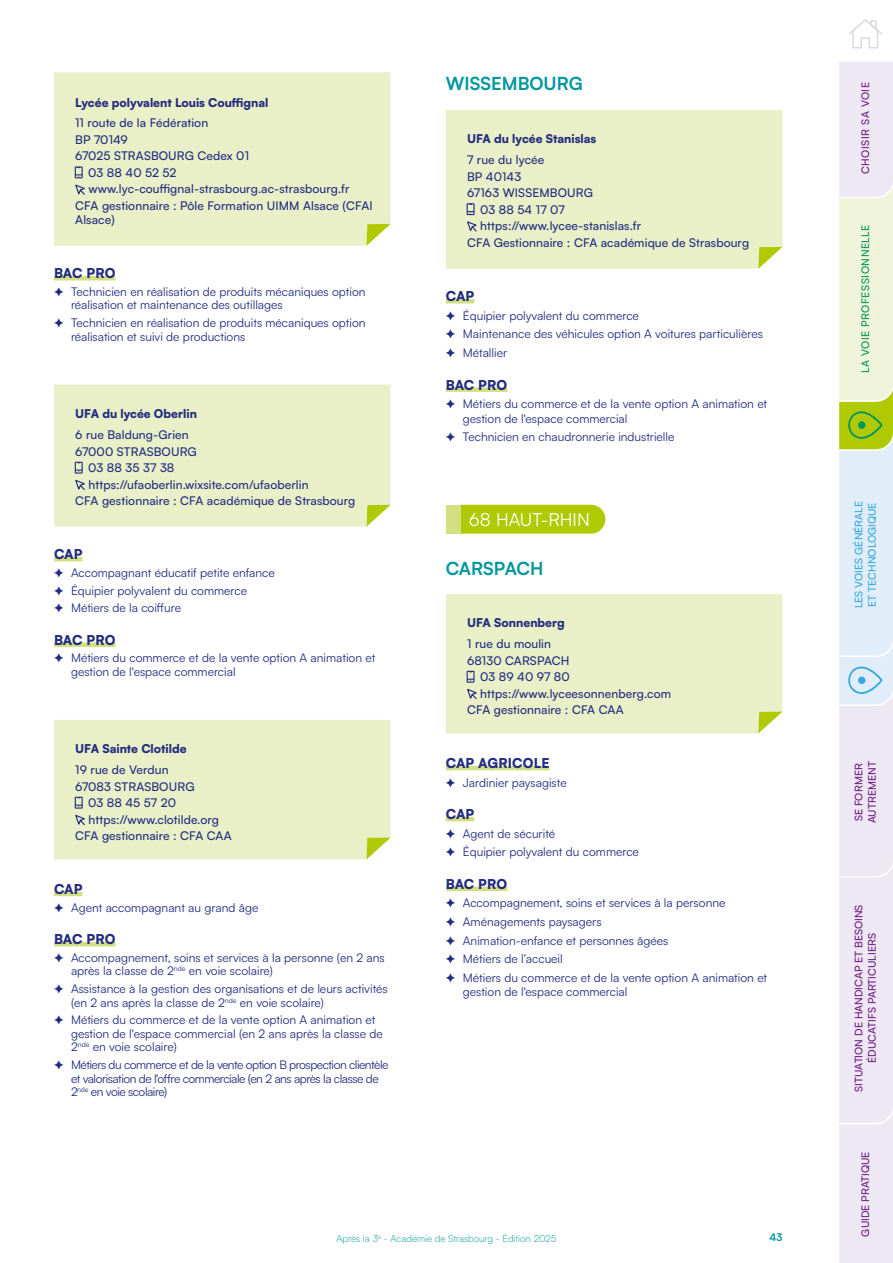
<style>
.page{position:relative;width:893px;height:1263px;background:#fff}
.page>*{position:absolute;margin:0;border:0;box-sizing:border-box;transform-origin:0 0}
.t1{font:700 18px "Satoshi";color:#00979f}
.t2{font:18px "Satoshi";color:#fff}
.t3{font:900 13.5px "Satoshi";letter-spacing:.01em;color:#232c80}
.t4{font:12px/13.5px "Satoshi";color:#232c80}
.t5{font:500 12px "Satoshi";letter-spacing:.01em;color:#232c80}
.t6{font:12px/13.5px "Satoshi";letter-spacing:-.04em;color:#232c80}
.t7{font:900 12px "Satoshi";color:#232c80}
.t8{font:500 10.5px/13.5px "Satoshi";color:#6f1e82;text-align:center}
.t9{font:500 10.5px/13.5px "Satoshi";color:#34a9e1}
.t10{font:500 10.5px "Satoshi";letter-spacing:.05em;color:#00965e}
.t11{font:500 10.5px "Satoshi";letter-spacing:.05em;color:#6f1e82}
.t12{font:700 10.5px "Satoshi";color:#00979f}
.t13{font:300 9.75px "Satoshi";color:#00979f}
</style>
<div class="page">
<hr style="left:54px;top:276px;width:61px;height:4px;background:#d2df83">
<hr style="left:54px;top:557px;width:28px;height:4px;background:#d2df83">
<div style="left:54px;top:642px;width:61px;height:5px;background:#d2df83"></div>
<hr style="left:54px;top:892px;width:28px;height:4px;background:#d2df83">
<hr style="left:54px;top:942px;width:61px;height:4px;background:#d2df83">
<div style="left:54px;top:72px;width:336px;height:174px;background:#e9efc6"></div>
<svg style="left:366px;top:224px;width:24px;height:22px"></svg>
<div style="left:75px;top:166px;width:8px;height:12px;border:1px solid #232c80"></div>
<svg style="left:75px;top:174px;width:7px;height:3px"></svg>
<svg style="left:74px;top:183px;width:13px;height:14px"></svg>
<div style="left:54px;top:385px;width:336px;height:142px;background:#e9efc6"></div>
<svg style="left:366px;top:505px;width:24px;height:22px"></svg>
<div style="left:75px;top:462px;width:8px;height:12px;border:1px solid #232c80"></div>
<svg style="left:75px;top:470px;width:7px;height:2px"></svg>
<svg style="left:74px;top:478px;width:13px;height:14px"></svg>
<div style="left:54px;top:720px;width:336px;height:139px;background:#e9efc6"></div>
<svg style="left:366px;top:838px;width:24px;height:21px"></svg>
<div style="left:75px;top:797px;width:8px;height:12px;border:1px solid #232c80"></div>
<svg style="left:75px;top:804px;width:7px;height:3px"></svg>
<svg style="left:74px;top:813px;width:13px;height:14px"></svg>
<hr style="left:446px;top:299px;width:28px;height:4px;background:#d2df83">
<div style="left:446px;top:387px;width:61px;height:5px;background:#d2df83"></div>
<hr style="left:446px;top:766px;width:103px;height:4px;background:#d2df83">
<hr style="left:446px;top:817px;width:28px;height:4px;background:#d2df83">
<div style="left:446px;top:886px;width:61px;height:5px;background:#d2df83"></div>
<div style="left:446px;top:110px;width:336px;height:159px;background:#e9efc6"></div>
<svg style="left:758px;top:247px;width:24px;height:22px"></svg>
<div style="left:467px;top:203px;width:8px;height:12px;border:1px solid #232c80"></div>
<svg style="left:467px;top:211px;width:7px;height:3px"></svg>
<svg style="left:466px;top:220px;width:13px;height:14px"></svg>
<div style="left:461px;top:505px;width:144px;height:29px;background:#afca00"></div>
<div style="left:446px;top:505px;width:14px;height:29px;background:#d2df83"></div>
<div style="left:446px;top:594px;width:336px;height:139px;background:#e9efc6"></div>
<svg style="left:758px;top:712px;width:24px;height:21px"></svg>
<div style="left:467px;top:671px;width:8px;height:12px;border:1px solid #232c80"></div>
<svg style="left:467px;top:679px;width:7px;height:2px"></svg>
<svg style="left:466px;top:687px;width:13px;height:14px"></svg>
<svg style="left:839px;top:62px;width:54px;height:1201px;background:#e8eae7"></svg>
<div style="left:858px;top:676px;width:7px;height:8px;background:#34a9e1;border-radius:50%"></div>
<svg style="left:849px;top:19px;width:33px;height:30px"></svg>
<p class="t7" style="left:75px;top:93px;width:195px">Lycée polyvalent Louis Couffignal</p>
<p class="t5" style="left:75px;top:115px;width:134px">11 route de la Fédération</p>
<p class="t5" style="left:75px;top:131px;width:54px">BP 70149</p>
<p class="t5" style="left:75px;top:148px;width:175px">67025 STRASBOURG Cedex 01</p>
<p class="t5" style="left:88px;top:164px;width:90px">03 88 40 52 52</p>
<p class="t5" style="left:88px;top:181px;width:263px">www.lyc-couffignal-strasbourg.ac-strasbourg.fr</p>
<p class="t5" style="left:75px;top:197px;width:299px">CFA gestionnaire : Pôle Formation UIMM Alsace (CFAI</p>
<p class="t5" style="left:75px;top:212px;width:41px">Alsace)</p>
<p class="t3" style="left:54px;top:263px;width:63px">BAC PRO</p>
<p class="t4" style="left:71px;top:284px;width:296px;text-indent:-17px">✦ Technicien en réalisation de produits mécaniques option réalisation et maintenance des outillages</p>
<p class="t4" style="left:71px;top:316px;width:296px;text-indent:-17px">✦ Technicien en réalisation de produits mécaniques option réalisation et suivi de productions</p>
<p class="t7" style="left:75px;top:405px;width:123px">UFA du lycée Oberlin</p>
<p class="t5" style="left:75px;top:426px;width:115px">6 rue Baldung-Grien</p>
<p class="t5" style="left:75px;top:443px;width:123px">67000 STRASBOURG</p>
<p class="t5" style="left:88px;top:459px;width:88px">03 88 35 37 38</p>
<p class="t5" style="left:88px;top:476px;width:222px">https://ufaoberlin.wixsite.com/ufaoberlin</p>
<p class="t5" style="left:75px;top:492px;width:282px">CFA gestionnaire : CFA académique de Strasbourg</p>
<p class="t3" style="left:54px;top:544px;width:30px">CAP</p>
<p class="t4" style="left:54px;top:563px;width:222px;line-height:17.7px">✦ Accompagnant éducatif petite enfance ✦ Équipier polyvalent du commerce<br>✦ Métiers de la coiffure</p>
<p class="t3" style="left:54px;top:629px;width:63px">BAC PRO</p>
<p class="t4" style="left:71px;top:651px;width:306px;text-indent:-17px">✦ Métiers du commerce et de la vente option A animation et gestion de l'espace commercial</p>
<p class="t7" style="left:75px;top:740px;width:113px">UFA Sainte Clotilde</p>
<p class="t5" style="left:75px;top:761px;width:95px">19 rue de Verdun</p>
<p class="t5" style="left:75px;top:778px;width:121px">67083 STRASBOURG</p>
<p class="t5" style="left:88px;top:794px;width:89px">03 88 45 57 20</p>
<p class="t5" style="left:88px;top:811px;width:132px">https://www.clotilde.org</p>
<p class="t5" style="left:75px;top:827px;width:158px">CFA gestionnaire : CFA CAA</p>
<p class="t3" style="left:54px;top:879px;width:30px">CAP</p>
<p class="t4" style="left:54px;top:900px;width:206px">✦ Agent accompagnant au grand âge</p>
<p class="t3" style="left:54px;top:929px;width:63px">BAC PRO</p>
<p class="t4" style="left:71px;top:950px;width:315px;text-indent:-17px">✦ Accompagnement, soins et services à la personne (en 2 ans après la classe de 2<sup>nde</sup> en voie scolaire)</p>
<p class="t4" style="left:71px;top:981px;width:318px;text-indent:-17px">✦ Assistance à la gestion des organisations et de leurs activités (en 2 ans après la classe de 2<sup>nde</sup> en voie scolaire)</p>
<p class="t4" style="left:71px;top:1013px;width:313px;text-indent:-17px">✦ Métiers du commerce et de la vente option A animation et gestion de l'espace commercial (en 2 ans après la classe de<br>2<sup>nde</sup> en voie scolaire)</p>
<p class="t6" style="left:71px;top:1057px;width:319px;text-indent:-17px">✦ Métiers du commerce et de la vente option B prospection clientèle et valorisation de l'offre commerciale (en 2 ans après la classe de<br>2<sup>nde</sup> en voie scolaire)</p>
<h1 class="t1" style="left:446px;top:71px;width:138px">WISSEMBOURG</h1>
<p class="t7" style="left:467px;top:130px;width:131px">UFA du lycée Stanislas</p>
<p class="t5" style="left:467px;top:151px;width:79px">7 rue du lycée</p>
<p class="t5" style="left:467px;top:168px;width:56px">BP 40143</p>
<p class="t5" style="left:467px;top:184px;width:127px">67163 WISSEMBOURG</p>
<p class="t5" style="left:480px;top:201px;width:86px">03 88 54 17 07</p>
<p class="t5" style="left:480px;top:217px;width:162px">https://www.lycee-stanislas.fr</p>
<p class="t5" style="left:467px;top:234px;width:284px">CFA Gestionnaire : CFA académique de Strasbourg</p>
<p class="t3" style="left:446px;top:286px;width:30px">CAP</p>
<p class="t4" style="left:446px;top:306px;width:319px;line-height:18.6px">✦ Équipier polyvalent du commerce<br>✦ Maintenance des véhicules option A voitures particulières ✦ Métallier</p>
<p class="t3" style="left:446px;top:374px;width:63px">BAC PRO</p>
<p class="t4" style="left:463px;top:396px;width:306px;line-height:14.4px;text-indent:-17px">✦ Métiers du commerce et de la vente option A animation et gestion de l'espace commercial</p>
<p class="t4" style="left:446px;top:430px;width:230px">✦ Technicien en chaudronnerie industrielle</p>
<h1 class="t2" style="left:469px;top:507px;width:123px">68 HAUT-RHIN</h1>
<h1 class="t1" style="left:446px;top:555px;width:99px">CARSPACH</h1>
<p class="t7" style="left:467px;top:614px;width:99px">UFA Sonnenberg</p>
<p class="t5" style="left:467px;top:635px;width:85px">1 rue du moulin</p>
<p class="t5" style="left:467px;top:652px;width:104px">68130 CARSPACH</p>
<p class="t5" style="left:480px;top:668px;width:91px">03 89 40 97 80</p>
<p class="t5" style="left:480px;top:685px;width:192px">https://www.lyceesonnenberg.com</p>
<p class="t5" style="left:467px;top:701px;width:158px">CFA gestionnaire : CFA CAA</p>
<p class="t3" style="left:446px;top:753px;width:105px">CAP AGRICOLE</p>
<p class="t4" style="left:446px;top:775px;width:122px">✦ Jardinier paysagiste</p>
<p class="t3" style="left:446px;top:804px;width:30px">CAP</p>
<p class="t4" style="left:446px;top:823px;width:195px;line-height:18.6px">✦ Agent de sécurité<br>✦ Équipier polyvalent du commerce</p>
<p class="t3" style="left:446px;top:873px;width:63px">BAC PRO</p>
<p class="t4" style="left:446px;top:893px;width:323px;line-height:18.6px">✦ Accompagnement, soins et services à la personne<br>✦ Aménagements paysagers<br>✦ Animation-enfance et personnes âgées<br>✦ Métiers de l’accueil<br>✦ Métiers du commerce et de la vente option A animation et</p>
<p class="t4" style="left:463px;top:985px;width:166px">gestion de l'espace commercial</p>
<p class="t13" style="left:336px;top:1232px;width:222px">Après la 3<sup>e</sup> - Académie de Strasbourg - Édition 2025</p>
<p class="t12" style="left:770px;top:1230px;width:14px">43</p>
<p class="t11" style="left:858px;top:174px;width:93px;rotate:-90deg">CHOISIR SA VOIE</p>
<p class="t10" style="left:858px;top:373px;width:150px;rotate:-90deg">LA VOIE PROFESSIONNELLE</p>
<p class="t9" style="left:851px;top:608px;width:108px;rotate:-90deg">LES VOIES GÉNÉRALE<br>ET TECHNOLOGIQUE</p>
<p class="t8" style="left:851px;top:823px;width:63px;text-align:left;rotate:-90deg">SE FORMER<br>AUTREMENT</p>
<p class="t8" style="left:851px;top:1092px;width:189px;rotate:-90deg">SITUATION DE HANDICAP ET BESOINS<br>ÉDUCATIFS PARTICULIERS</p>
<p class="t8" style="left:858px;top:1236px;width:87px;rotate:-90deg">GUIDE PRATIQUE</p>
</div>
